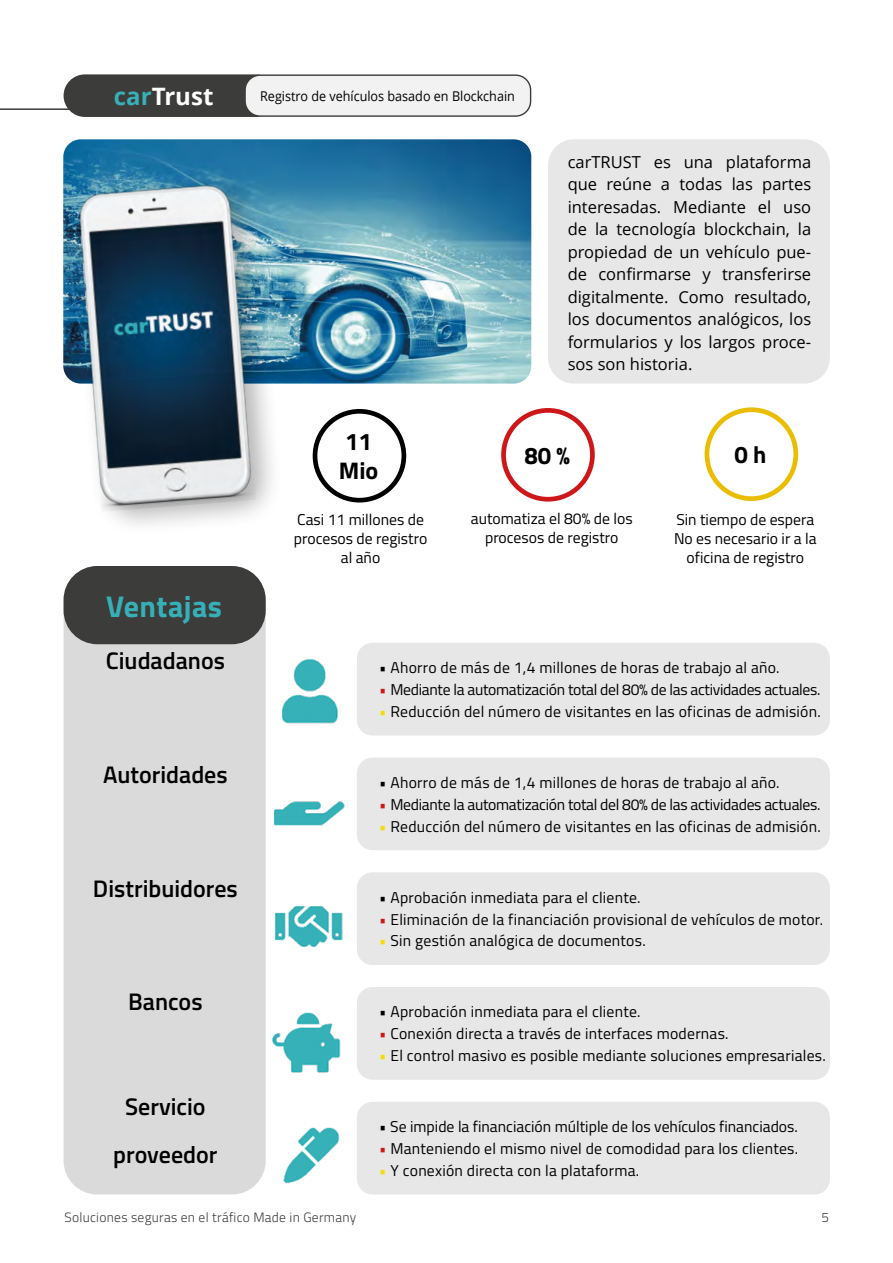
<style>
.page{position:relative;width:893px;height:1263px;background:#fff}
.page>*{position:absolute;margin:0;border:0;box-sizing:border-box;transform-origin:0 0}
.t1{font:700 30px "Titillium";letter-spacing:.015em;color:#36b0b7}
.t2{font:600 24px/48px "Titillium";color:#000;text-align:center}
.t3{font:700 24px/28.8px "Titillium";color:#000}
.t4{font:700 24px "Open Sans";color:#fff}
.t5{font:16.5px/22.5px "Open Sans";color:#000;text-align:justify}
.t6{font:15.6px/18.8px "Titillium";letter-spacing:.015em;color:#000;text-align:center}
.t7{font:15.6px "Titillium";letter-spacing:-.02em;color:#000}
.t8{font:300 13.5px "Titillium";letter-spacing:.02em;color:#3c3c3b}
.t9{font:13.5px "Open Sans";color:#000;scale:.93 1}
.s1{color:#38b0b7}
.s2{color:#cd1719}
.s3{color:#f4dd00}
</style>
<div class="page">
<hr style="left:0;top:108px;width:70px;height:2px;background:#3c3c3b">
<img style="left:63px;top:139px;width:468px;height:245px">
<div style="left:64px;top:74px;width:213px;height:43px;background:#3c3c3b;border-radius:21px"></div>
<div style="left:548px;top:139px;width:282px;height:245px;background:#e7e7e7;border-radius:26px"></div>
<div style="left:64px;top:566px;width:202px;height:628px;background:#dadada;border-radius:34px"></div>
<div style="left:357px;top:643px;width:473px;height:92px;background:#e7e7e7;border-radius:16px"></div>
<div style="left:357px;top:1102px;width:473px;height:92px;background:#e7e7e7;border-radius:16px"></div>
<div style="left:357px;top:987px;width:473px;height:93px;background:#e7e7e7;border-radius:16px"></div>
<div style="left:357px;top:872px;width:473px;height:93px;background:#e7e7e7;border-radius:16px"></div>
<div style="left:357px;top:757px;width:473px;height:93px;background:#e7e7e7;border-radius:16px"></div>
<div style="left:69px;top:173px;width:214px;height:365px;background:#000;opacity:.3"></div>
<img style="left:76px;top:180px;width:180px;height:332px">
<img style="left:282px;top:659px;width:56px;height:65px">
<img style="left:275px;top:906px;width:68px;height:41px">
<img style="left:272px;top:1012px;width:69px;height:61px">
<img style="left:274px;top:801px;width:71px;height:25px">
<img style="left:283px;top:1127px;width:57px;height:57px">
<div style="left:313px;top:409px;width:93px;height:93px;border:5px solid #000;border-radius:50%"></div>
<div style="left:501px;top:408px;width:94px;height:94px;border:5px solid #cd1719;border-radius:50%"></div>
<div style="left:705px;top:407px;width:93px;height:94px;border:5px solid #ebbd00;border-radius:50%"></div>
<div style="left:64px;top:566px;width:202px;height:78px;background:#3c3c3b;border-radius:34px"></div>
<div style="left:245px;top:75px;width:286px;height:41px;background:#f2f2f2;border-radius:15px"></div>
<div style="left:244px;top:74px;width:287px;height:43px;border:1px solid #3c3c3b;border-radius:15px"></div>
<h2 class="t4" style="left:114px;top:79px;width:101px"><span class="s1">car</span>Trust</h2>
<p class="t9" style="left:260px;top:87px;width:275px">Registro de vehículos basado en Blockchain</p>
<p class="t5" style="left:568px;top:150px;width:245px">carTRUST es una plataforma que reúne a todas las partes interesadas. Mediante el uso de la tecnología blockchain, la propiedad de un vehículo pue&shy;de confirmarse y transferirse digitalmente. Como resultado, los documentos analógicos, los formularios y los largos proce&shy;sos son historia.</p>
<h1 class="t1" style="left:106px;top:583px;width:117px">Ventajas</h1>
<h2 class="t2" style="left:106px;top:635px;width:121px">Ciudadanos</h2>
<h2 class="t2" style="left:103px;top:749px;width:126px">Autoridades</h2>
<h2 class="t2" style="left:93px;top:863px;width:146px">Distribuidores</h2>
<h2 class="t2" style="left:128px;top:977px;width:76px">Bancos</h2>
<h2 class="t2" style="left:113px;top:1081px;width:106px">Servicio proveedor</h2>
<h2 class="t3" style="left:339px;top:426px;width:41px">11<br>Mio</h2>
<h2 class="t3" style="left:524px;top:440px;width:47px">80 %</h2>
<h2 class="t3" style="left:734px;top:439px;width:33px">0 h</h2>
<p class="t6" style="left:294px;top:509px;width:135px">Casi 11 millones de procesos de registro al año</p>
<p class="t6" style="left:471px;top:509px;width:163px">automatiza el 80% de los procesos de registro</p>
<p class="t6" style="left:674px;top:509px;width:144px">Sin tiempo de espera<br>No es necesario ir a la oficina de registro</p>
<p class="t6" style="left:379px;top:657px;width:402px">• Ahorro de más de 1,4 millones de horas de trabajo al año.</p>
<p class="t7" style="left:379px;top:678px;width:443px"><span class="s2">•</span> Mediante la automatización total del 80% de las actividades actuales.</p>
<p class="t6" style="left:379px;top:701px;width:443px"><span class="s3">•</span> Reducción del número de visitantes en las oficinas de admisión.</p>
<p class="t6" style="left:379px;top:772px;width:402px">• Ahorro de más de 1,4 millones de horas de trabajo al año.</p>
<p class="t7" style="left:379px;top:793px;width:443px"><span class="s2">•</span> Mediante la automatización total del 80% de las actividades actuales.</p>
<p class="t6" style="left:379px;top:816px;width:443px"><span class="s3">•</span> Reducción del número de visitantes en las oficinas de admisión.</p>
<p class="t6" style="left:379px;top:887px;width:263px">• Aprobación inmediata para el cliente.</p>
<p class="t6" style="left:379px;top:909px;width:445px"><span class="s2">•</span> Eliminación de la financiación provisional de vehículos de motor.</p>
<p class="t6" style="left:379px;top:931px;width:268px"><span class="s3">•</span> Sin gestión analógica de documentos.</p>
<p class="t6" style="left:379px;top:1002px;width:263px">• Aprobación inmediata para el cliente.</p>
<p class="t6" style="left:379px;top:1024px;width:351px"><span class="s2">•</span> Conexión directa a través de interfaces modernas.</p>
<p class="t6" style="left:379px;top:1045px;width:448px"><span class="s3">•</span> El control masivo es posible mediante soluciones empresariales.</p>
<p class="t6" style="left:379px;top:1116px;width:420px">• Se impide la financiación múltiple de los vehículos financiados.</p>
<p class="t6" style="left:379px;top:1138px;width:420px"><span class="s2">•</span> Manteniendo el mismo nivel de comodidad para los clientes.</p>
<p class="t6" style="left:379px;top:1160px;width:262px"><span class="s3">•</span> Y conexión directa con la plataforma.</p>
<p class="t8" style="left:65px;top:1207px;width:293px">Soluciones seguras en el tráfico Made in Germany</p>
<p class="t8" style="left:822px;top:1207px;width:9px">5</p>
</div>
